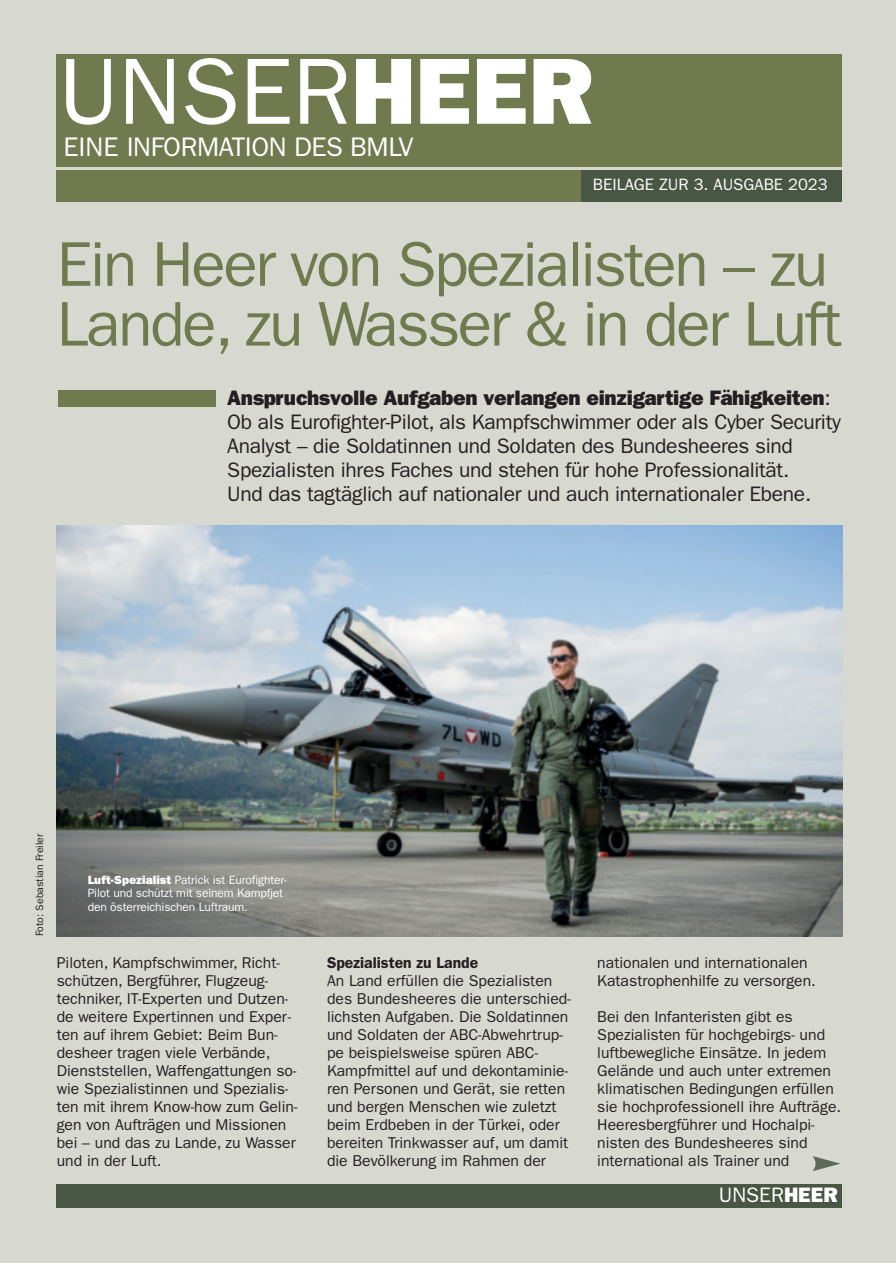
<style>
.page{position:relative;width:896px;height:1263px;background:#d7d9d1}
.page>*{position:absolute;margin:0;border:0;box-sizing:border-box;transform-origin:0 0}
.t1{font:94.35px "Franklin Gothic";color:#fff}
.t2{font:63.45px/59.8px "Franklin Gothic";letter-spacing:-.035em;color:#707a4e}
.t3{font:27px "Franklin Gothic";letter-spacing:-.015em;color:#fff}
.t4{font:21px/24px "Franklin Gothic";letter-spacing:-.015em;color:#231f20}
.t5{font:21px "Franklin Gothic";color:#fff}
.t6{font:16.5px "Franklin Gothic";color:#fff}
.t7{font:15.75px/18px "Franklin Gothic";color:#231f20}
.t8{font:600 15.75px "Franklin Gothic";color:#231f20}
.t9{font:12px/13.5px "Franklin Gothic";letter-spacing:-.01em;color:#fff}
.t10{font:10.5px "Franklin Gothic";color:#231f20}
.s1{font-weight:800}
</style>
<div class="page">
<div style="left:57px;top:54px;width:785px;height:112px;background:#707a4e"></div>
<div style="left:57px;top:170px;width:785px;height:31px;background:#707a4e"></div>
<div style="left:581px;top:170px;width:261px;height:31px;background:#485643"></div>
<div style="left:57px;top:1185px;width:785px;height:23px;background:#485643"></div>
<img style="left:57px;top:525px;width:785px;height:411px">
<svg style="left:813px;top:1156px;width:27px;height:15px"></svg>
<div style="left:58px;top:390px;width:157px;height:17px;background:#707a4e"></div>
<p class="t1" style="left:58px;top:59px;width:536px">UNSER<span class="s1">HEER</span></p>
<p class="t3" style="left:63px;top:137px;width:351px">EINE INFORMATION DES BMLV</p>
<p class="t6" style="left:593px;top:179px;width:236px">BEILAGE ZUR 3. AUSGABE 2023</p>
<p class="t2" style="left:57px;top:240px;width:786px">Ein Heer von Spezialisten – zu<br>Lande, zu Wasser &amp; in der Luft</p>
<p class="t4" style="left:227px;top:388px;width:615px"><span class="s1">Anspruchsvolle Aufgaben verlangen einzigartige Fähigkeiten</span>:<br>Ob als Eurofighter-Pilot, als Kampfschwimmer oder als Cyber Security Analyst – die Soldatinnen und Soldaten des Bundesheeres sind Spezialisten ihres Faches und stehen für hohe Professionalität.<br>Und das tagtäglich auf nationaler und auch internationaler Ebene.</p>
<p class="t10" style="left:36px;top:936px;width:105px;rotate:-90deg">Foto: Sebastian Freiler</p>
<p class="t9" style="left:88px;top:874px;width:201px"><span class="s1">Luft-Spezialist</span> Patrick ist Eurofighter-<br>Pilot und schützt mit seinem Kampfjet den österreichischen Luftraum.</p>
<p class="t7" style="left:57px;top:955px;width:242px">Piloten, Kampfschwimmer, Richt&shy;schützen, Bergführer, Flugzeug&shy;techniker, IT-Experten und Dutzen&shy;de weitere Expertinnen und Exper&shy;ten auf ihrem Gebiet: Beim Bun&shy;desheer tragen viele Verbände,<br>Dienststellen, Waffengattungen so&shy;wie Spezialistinnen und Spezialis&shy;ten mit ihrem Know-how zum Gelin&shy;gen von Aufträgen und Missionen bei – und das zu Lande, zu Wasser und in der Luft.</p>
<p class="t8" style="left:327px;top:957px;width:153px">Spezialisten zu Lande</p>
<p class="t7" style="left:327px;top:973px;width:245px">An Land erfüllen die Spezialisten des Bundesheeres die unterschied&shy;lichsten Aufgaben. Die Soldatinnen und Soldaten der ABC-Abwehrtrup&shy;pe beispielsweise spüren ABC-Kampfmittel auf und dekontaminie&shy;ren Personen und Gerät, sie retten und bergen Menschen wie zuletzt beim Erdbeben in der Türkei, oder bereiten Trinkwasser auf, um damit die Bevölkerung im Rahmen der</p>
<p class="t7" style="left:597px;top:955px;width:220px">nationalen und internationalen<br>Katastrophenhilfe zu versorgen.</p>
<p class="t7" style="left:597px;top:1009px;width:245px">Bei den Infanteristen gibt es Spezialisten für hochgebirgs- und luftbewegliche Einsätze. In jedem Gelände und auch unter extremen klimatischen Bedingungen erfüllen sie hochprofessionell ihre Aufträge.<br>Heeresbergführer und Hochalpi&shy;nisten des Bundesheeres sind international als Trainer und</p>
<p class="t5" style="left:719px;top:1187px;width:120px">UNSER<span class="s1">HEER</span></p>
</div>
